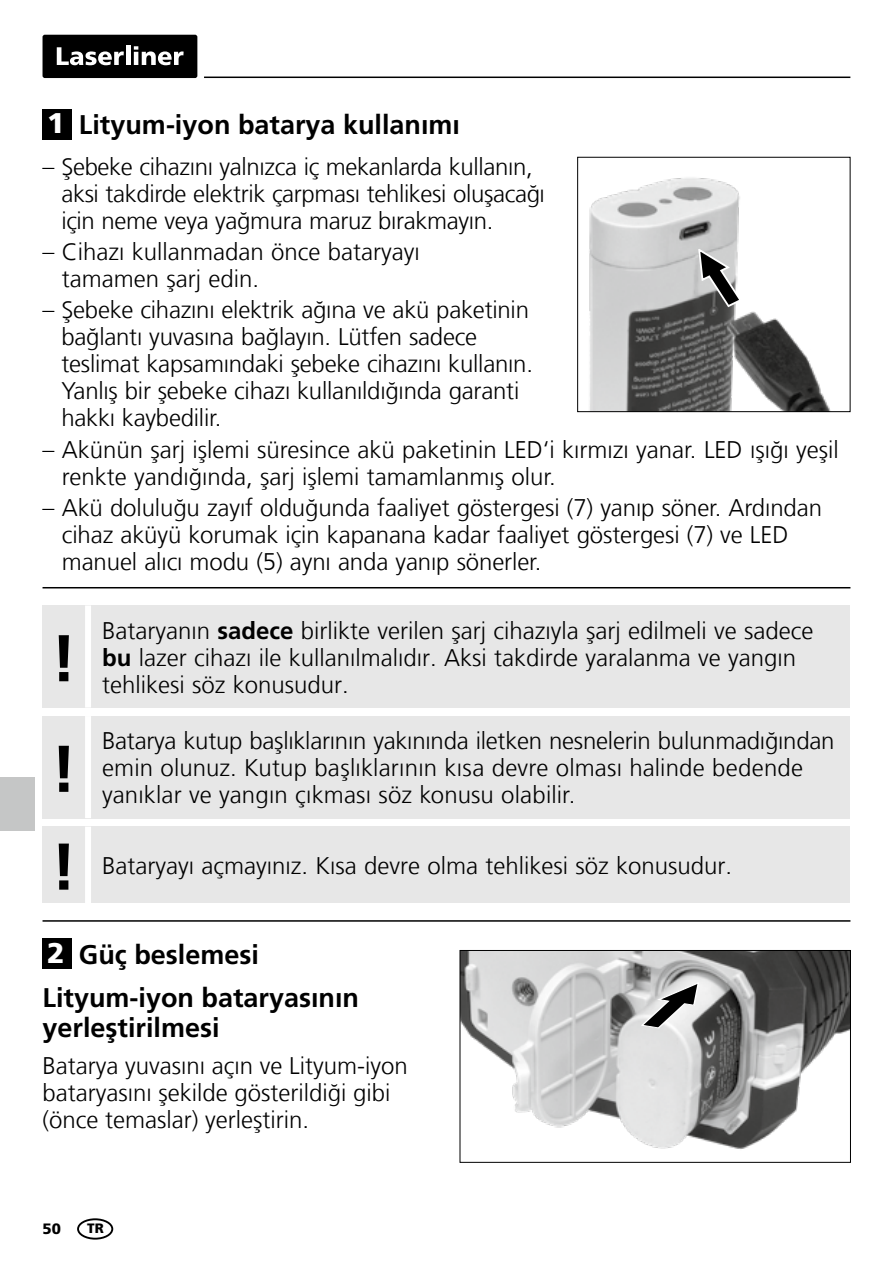
<style>
.page{position:relative;width:893px;height:1263px;background:#fff}
.page>*{position:absolute;margin:0;border:0;box-sizing:border-box;transform-origin:0 0}
.t1{font:700 66px "Frutiger LT Com";color:#000}
.t2{font:700 27px/30px "Frutiger LT Com";color:#000}
.t3{font:300 24px/27px "Frutiger LT Com";letter-spacing:-.005em;color:#000}
.t4{font:900 15px "Frutiger LT Com";color:#000}
.t5{font:900 13.5px "Frutiger LT Com";color:#000}
.s1{font-weight:900;font-size:28.5px;color:#fff}
.s2{font-weight:700}
</style>
<div class="page">
<hr style="left:204px;top:77px;width:646px;height:1px;background:#000">
<div style="left:43px;top:35px;width:154px;height:43px;background:#000;border-radius:2px"></div>
<svg style="left:57px;top:47px;width:67px;height:18px"></svg>
<hr style="left:126px;top:46px;width:4px;height:19px;background:#fff">
<svg style="left:134px;top:46px;width:50px;height:19px"></svg>
<div style="left:0;top:777px;width:34px;height:54px;background:#c5c6c6"></div>
<div style="left:77px;top:1218px;width:36px;height:21px;border:2px solid #000;border-radius:50%"></div>
<img style="left:589px;top:178px;width:241px;height:232px">
<div style="left:577px;top:157px;width:273px;height:255px;border:1px solid #000"></div>
<svg style="left:682px;top:247px;width:72px;height:66px"></svg>
<div style="left:43px;top:109px;width:29px;height:30px;background:#000"></div>
<hr style="left:43px;top:587px;width:807px;height:1px;background:#000">
<hr style="left:43px;top:920px;width:807px;height:2px;background:#000">
<img style="left:462px;top:952px;width:387px;height:197px">
<div style="left:460px;top:950px;width:391px;height:213px;border:1px solid #000"></div>
<svg style="left:625px;top:981px;width:96px;height:52px"></svg>
<div style="left:43px;top:939px;width:29px;height:30px;background:#000"></div>
<div style="left:43px;top:827px;width:807px;height:76px;background:#e7e7e7"></div>
<div style="left:85px;top:827px;width:6px;height:76px;background:#fff"></div>
<div style="left:43px;top:716px;width:807px;height:102px;background:#e7e7e7"></div>
<div style="left:85px;top:716px;width:6px;height:102px;background:#fff"></div>
<div style="left:43px;top:605px;width:807px;height:102px;background:#e7e7e7"></div>
<div style="left:85px;top:605px;width:6px;height:102px;background:#fff"></div>
<p class="t2" style="left:47px;top:110px;width:414px"><span class="s1">1</span> Lityum-iyon batarya kullanımı</p>
<p class="t3" style="left:61px;top:153px;width:485px;text-indent:-19px">– Şebeke cihazını yalnızca iç mekanlarda kullanın, aksi takdirde elektrik çarpması tehlikesi oluşacağı için neme veya yağmura maruz bırakmayın.</p>
<p class="t3" style="left:62px;top:239px;width:360px;text-indent:-19px">– Cihazı kullanmadan önce bataryayı tamamen şarj edin.</p>
<p class="t3" style="left:61px;top:297px;width:473px;text-indent:-19px">– Şebeke cihazını elektrik ağına ve akü paketinin bağlantı yuvasına bağlayın. Lütfen sadece teslimat kapsamındaki şebeke cihazını kullanın.<br>Yanlış bir şebeke cihazı kullanıldığında garanti hakkı kaybedilir.</p>
<p class="t3" style="left:62px;top:436px;width:778px;text-indent:-19px">– Akünün şarj işlemi süresince akü paketinin LED‘i kırmızı yanar. LED ışığı yeşil renkte yandığında, şarj işlemi tamamlanmış olur.</p>
<p class="t3" style="left:62px;top:494px;width:762px;text-indent:-19px">– Akü doluluğu zayıf olduğunda faaliyet göstergesi (7) yanıp söner. Ardından cihaz aküyü korumak için kapanana kadar faaliyet göstergesi (7) ve LED manuel alıcı modu (5) aynı anda yanıp sönerler.</p>
<h1 class="t1" style="left:51px;top:619px;width:27px">!</h1>
<h1 class="t1" style="left:51px;top:730px;width:27px">!</h1>
<h1 class="t1" style="left:51px;top:828px;width:27px">!</h1>
<p class="t3" style="left:102px;top:617px;width:713px">Bataryanın <span class="s2">sadece</span> birlikte verilen şarj cihazıyla şarj edilmeli ve sadece <span class="s2">bu</span> lazer cihazı ile kullanılmalıdır. Aksi takdirde yaralanma ve yangın</p>
<p class="t3" style="left:102px;top:671px;width:248px">tehlikesi söz konusudur.</p>
<p class="t3" style="left:102px;top:727px;width:734px">Batarya kutup başlıklarının yakınında iletken nesnelerin bulunmadığından emin olunuz. Kutup başlıklarının kısa devre olması halinde bedende</p>
<p class="t3" style="left:102px;top:781px;width:475px">yanıklar ve yangın çıkması söz konusu olabilir.</p>
<p class="t3" style="left:102px;top:852px;width:632px">Bataryayı açmayınız. Kısa devre olma tehlikesi söz konusudur.</p>
<p class="t2" style="left:47px;top:940px;width:213px"><span class="s1">2</span> Güç beslemesi</p>
<p class="t2" style="left:43px;top:983px;width:318px">Lityum-iyon bataryasının yerleştirilmesi</p>
<p class="t3" style="left:43px;top:1053px;width:367px">Batarya yuvasını açın ve Lityum-iyon bataryasını şekilde gösterildiği gibi (önce temaslar) yerleştirin.</p>
<p class="t4" style="left:43px;top:1219px;width:20px">50</p>
<p class="t5" style="left:87px;top:1220px;width:18px">TR</p>
</div>
